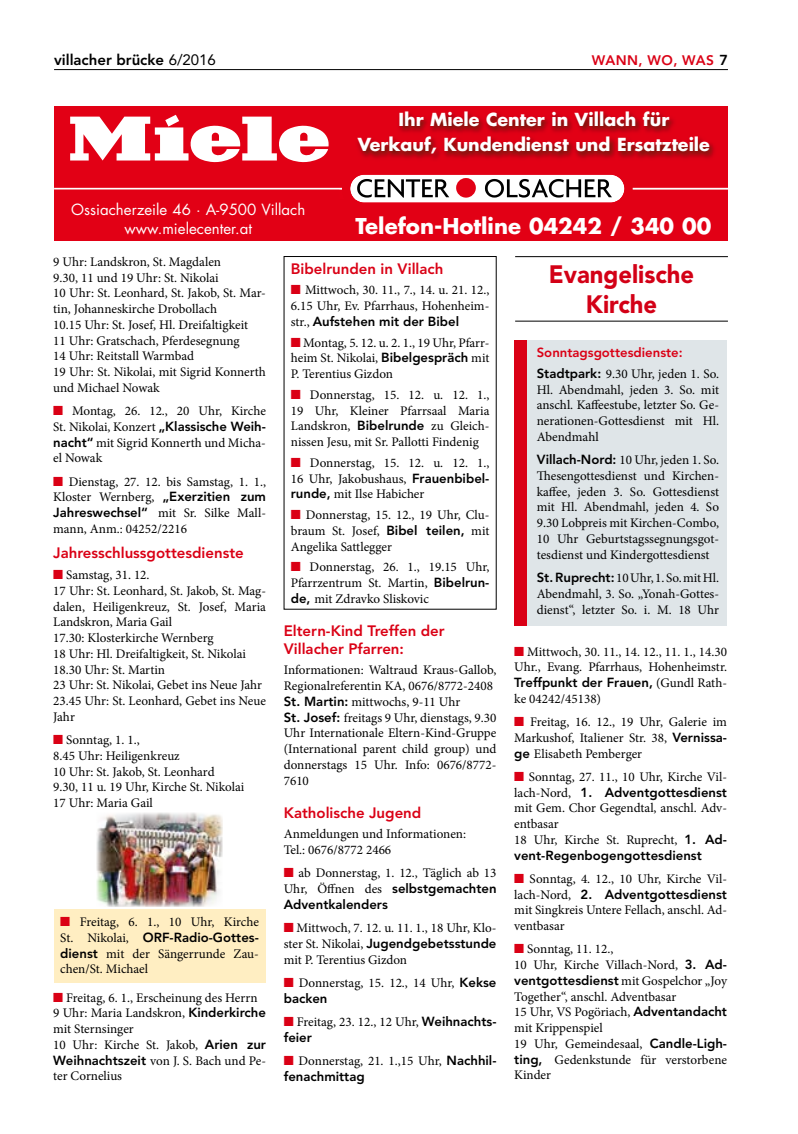
<style>
.page{position:relative;width:798px;height:1134px;background:#fff}
.page>*{position:absolute;margin:0;border:0;box-sizing:border-box;transform-origin:0 0}
.t1{font:900 25px/30px "Avenir";color:#d30016;text-align:center;scale:.95 1}
.t2{font:700 21.25px "Futura Std";color:#fff}
.t3{font:700 17.5px/25px "Futura Std";color:#fff;text-align:center}
.t4{font:800 15px/18px "Avenir";color:#da0015}
.t5{font:15px/18.9px "Futura Std";color:#fff;text-align:center}
.t6{font:800 15px "Avenir";color:#000}
.t7{font:800 13.75px "Avenir";letter-spacing:.03em;color:#da0015}
.t8{font:13.12px/15.8px "Minion Pro";color:#000}
.t9{font:800 13.12px/15.8px "Avenir";color:#000}
.t10{font:800 13.12px "Avenir";color:#da0015}
.s1{font-weight:400}
.s2{font-size:14.38px;color:#000}
.s3{color:#da0015}
.s4{font-family:"Avenir";font-weight:800}
.s5{font-family:"Minion Pro";font-weight:400}
</style>
<div class="page">
<div style="left:54px;top:910px;width:212px;height:73px;background:#ffeec2"></div>
<hr style="left:54px;top:69px;width:673px;height:1px;background:#000">
<div style="left:54px;top:106px;width:673px;height:135px;background:#e20015"></div>
<svg style="left:70px;top:115px;width:258px;height:47px"></svg>
<hr style="left:54px;top:188px;width:673px;height:1px;background:#fff">
<img style="left:357px;top:112px;width:370px;height:78px">
<img style="left:632px;top:188px;width:95px;height:1px">
<svg style="left:339px;top:187px;width:281px;height:16px"></svg>
<img style="left:342px;top:167px;width:290px;height:32px">
<img style="left:357px;top:179px;width:75px;height:19px">
<img style="left:435px;top:179px;width:14px;height:18px">
<img style="left:456px;top:178px;width:19px;height:20px">
<img style="left:484px;top:179px;width:127px;height:19px">
<div style="left:514px;top:340px;width:212px;height:286px;background:#dfe5e8"></div>
<div style="left:514px;top:340px;width:12px;height:286px;background:#da0015"></div>
<hr style="left:515px;top:256px;width:212px;height:1px;background:#000">
<hr style="left:515px;top:321px;width:212px;height:1px;background:#000">
<img style="left:96px;top:812px;width:127px;height:94px">
<p class="t6" style="left:54px;top:50px;width:163px">villacher brücke <span class="s1">6/2016</span></p>
<p class="t7" style="left:591px;top:52px;width:137px">WANN, WO, WAS <span class="s2">7</span></p>
<p class="t5" style="left:71px;top:200px;width:235px">Ossiacherzeile 46 · A-9500 Villach www.mielecenter.at</p>
<h3 class="t3" style="left:357px;top:107px;width:353px">Ihr Miele Center in Villach für<br>Verkauf, Kundendienst und Ersatzteile</h3>
<h2 class="t2" style="left:355px;top:212px;width:357px">Telefon-Hotline 04242 / 340 00</h2>
<p class="t8" style="left:53px;top:254px;width:214px">9 Uhr: Landskron, St. Magdalen<br>9.30, 11 und 19 Uhr: St. Nikolai<br>10 Uhr: St. Leonhard, St. Jakob, St. Mar&shy;tin, Johanneskirche Drobollach<br>10.15 Uhr: St. Josef, Hl. Dreifaltigkeit<br>11 Uhr: Gratschach, Pferdesegnung<br>14 Uhr: Reitstall Warmbad<br>19 Uhr: St. Nikolai, mit Sigrid Konnerth und Michael Nowak</p>
<p class="t8" style="left:53px;top:403px;width:214px;text-align:justify"><span class="s3">■</span> Montag, 26. 12., 20 Uhr, Kirche St. Nikolai, Konzert <span class="s4">„Klassische Weih&shy;nacht“</span> mit Sigrid Konnerth und Micha&shy;el Nowak</p>
<p class="t8" style="left:53px;top:474px;width:214px;text-align:justify"><span class="s3">■</span> Dienstag, 27. 12. bis Samstag, 1. 1., Kloster Wernberg, <span class="s4">„Exerzitien zum Jahreswechsel“</span> mit Sr. Silke Mall&shy;mann, Anm.: 04252/2216</p>
<p class="t4" style="left:53px;top:544px;width:192px">Jahresschlussgottesdienste</p>
<p class="t8" style="left:53px;top:567px;width:214px"><span class="s3">■</span> Samstag, 31. 12.<br>17 Uhr: St. Leonhard, St. Jakob, St. Mag&shy;dalen, Heiligenkreuz, St. Josef, Maria<br>Landskron, Maria Gail<br>17.30: Klosterkirche Wernberg<br>18 Uhr: Hl. Dreifaltigkeit, St. Nikolai<br>18.30 Uhr: St. Martin<br>23 Uhr: St. Nikolai, Gebet ins Neue Jahr<br>23.45 Uhr: St. Leonhard, Gebet ins Neue<br>Jahr</p>
<p class="t8" style="left:53px;top:732px;width:193px"><span class="s3">■</span> Sonntag, 1. 1.,<br>8.45 Uhr: Heiligenkreuz<br>10 Uhr: St. Jakob, St. Leonhard<br>9.30, 11 u. 19 Uhr, Kirche St. Nikolai<br>17 Uhr: Maria Gail</p>
<p class="t8" style="left:60px;top:914px;width:200px"><span class="s3">■</span> Freitag, 6. 1., 10 Uhr, Kirche</p>
<p class="t9" style="left:60px;top:929px;width:200px"><span class="s5">St. Nikolai,</span> ORF-Radio-Gottes-</p>
<p class="t8" style="left:60px;top:946px;width:200px"><span class="s4">dienst</span> mit der Sängerrunde Zau&shy;chen/St. Michael</p>
<p class="t8" style="left:53px;top:990px;width:214px"><span class="s3">■</span> Freitag, 6. 1., Erscheinung des Herrn<br>9 Uhr: Maria Landskron, <span class="s4">Kinderkirche </span>mit Sternsinger<br>10 Uhr: Kirche St. Jakob, <span class="s4">Arien zur<br>Weihnachtszeit</span> von J. S. Bach und Pe&shy;ter Cornelius</p>
<p class="t4" style="left:291px;top:259px;width:154px">Bibelrunden in Villach</p>
<p class="t8" style="left:291px;top:282px;width:200px"><span class="s3">■</span> Mittwoch, 30. 11., 7., 14. u. 21. 12.,<br>6.15 Uhr, Ev. Pfarrhaus, Hohenheim-</p>
<p class="t9" style="left:291px;top:313px;width:170px"><span class="s5">str.,</span> Aufstehen mit der Bibel</p>
<p class="t8" style="left:291px;top:335px;width:200px;text-align:justify"><span class="s3">■</span> Montag, 5. 12. u. 2. 1., 19 Uhr, Pfarr&shy;heim St. Nikolai, <span class="s4">Bibelgespräch</span> mit P. Terentius Gizdon</p>
<p class="t8" style="left:291px;top:387px;width:200px;text-align:justify"><span class="s3">■</span> Donnerstag, 15. 12. u. 12. 1., 19 Uhr, Kleiner Pfarrsaal Maria Landskron, <span class="s4">Bibelrunde</span> zu Gleich&shy;nissen Jesu, mit Sr. Pallotti Findenig</p>
<p class="t8" style="left:291px;top:455px;width:200px;text-align:justify"><span class="s3">■</span> Donnerstag, 15. 12. u. 12. 1., 16 Uhr, Jakobushaus, <span class="s4">Frauenbibel&shy;runde,</span> mit Ilse Habicher</p>
<p class="t8" style="left:291px;top:507px;width:200px;text-align:justify"><span class="s3">■</span> Donnerstag, 15. 12., 19 Uhr, Clu&shy;braum St. Josef, <span class="s4">Bibel teilen,</span> mit Angelika Sattlegger</p>
<p class="t8" style="left:291px;top:559px;width:200px;text-align:justify"><span class="s3">■</span> Donnerstag, 26. 1., 19.15 Uhr, Pfarrzentrum St. Martin, <span class="s4">Bibelrun&shy;de,</span> mit Zdravko Sliskovic</p>
<p class="t4" style="left:283px;top:621px;width:162px">Eltern-Kind Treffen der<br>Villacher Pfarren:</p>
<p class="t8" style="left:283px;top:662px;width:214px">Informationen: Waltraud Kraus-Gallob, Regionalreferentin KA, 0676/8772-2408<br><span class="s4">St. Martin:</span> mittwochs, 9-11 Uhr<br><span class="s4">St. Josef:</span> freitags 9 Uhr, dienstags, 9.30<br>Uhr Internationale Eltern-Kind-Gruppe (International parent child group) und donnerstags 15 Uhr. Info: 0676/8772- 7610</p>
<p class="t4" style="left:283px;top:803px;width:139px">Katholische Jugend</p>
<p class="t8" style="left:283px;top:826px;width:184px">Anmeldungen und Informationen:<br>Tel.: 0676/8772 2466</p>
<p class="t8" style="left:283px;top:865px;width:214px"><span class="s3">■</span> ab Donnerstag, 1. 12., Täglich ab 13</p>
<p class="t9" style="left:283px;top:881px;width:214px"><span class="s5">Uhr, Öffnen des</span> selbstgemachten<br>Adventkalenders</p>
<p class="t8" style="left:283px;top:920px;width:214px"><span class="s3">■</span> Mittwoch, 7. 12. u. 11. 1., 18 Uhr, Klo-</p>
<p class="t9" style="left:283px;top:935px;width:214px"><span class="s5">ster St. Nikolai,</span> Jugendgebetsstunde</p>
<p class="t8" style="left:283px;top:952px;width:125px">mit P. Terentius Gizdon</p>
<p class="t8" style="left:283px;top:975px;width:214px"><span class="s3">■</span> Donnerstag, 15. 12., 14 Uhr, <span class="s4">Kekse</span></p>
<p class="t9" style="left:283px;top:990px;width:45px">backen</p>
<p class="t8" style="left:283px;top:1014px;width:214px"><span class="s3">■</span> Freitag, 23. 12., 12 Uhr, <span class="s4">Weihnachts-</span></p>
<p class="t9" style="left:283px;top:1029px;width:30px">feier</p>
<p class="t8" style="left:283px;top:1053px;width:214px"><span class="s3">■</span> Donnerstag, 21. 1.,15 Uhr, <span class="s4">Nachhil-</span></p>
<p class="t9" style="left:283px;top:1068px;width:82px">fenachmittag</p>
<h1 class="t1" style="left:548px;top:259px;width:154px">Evangelische<br>Kirche</h1>
<p class="t10" style="left:536px;top:345px;width:147px">Sonntagsgottesdienste:</p>
<p class="t8" style="left:536px;top:366px;width:184px;text-align:justify"><span class="s4">Stadtpark:</span> 9.30 Uhr, jeden 1. So.<br>Hl. Abendmahl, jeden 3. So. mit anschl. Kaffeestube, letzter So. Ge&shy;nerationen-Gottesdienst mit Hl.<br>Abendmahl</p>
<p class="t8" style="left:536px;top:452px;width:184px;text-align:justify"><span class="s4">Villach-Nord:</span> 10 Uhr, jeden 1. So.<br>Thesengottesdienst und Kirchen&shy;kaffee, jeden 3. So. Gottesdienst mit Hl. Abendmahl, jeden 4. So 9.30 Lobpreis mit Kirchen-Combo, 10 Uhr Geburtstagssegnungsgot&shy;tesdienst und Kindergottesdienst</p>
<p class="t8" style="left:536px;top:570px;width:184px;line-height:16.1px;text-align:justify"><span class="s4">St. Ruprecht:</span> 10 Uhr, 1. So. mit Hl.<br>Abendmahl, 3. So. „Yonah-Gottes&shy;dienst“, letzter So. i. M. 18 Uhr</p>
<p class="t8" style="left:514px;top:644px;width:214px"><span class="s3">■</span> Mittwoch, 30. 11., 14. 12., 11. 1., 14.30<br>Uhr., Evang. Pfarrhaus, Hohenheimstr.</p>
<p class="t9" style="left:514px;top:675px;width:214px">Treffpunkt der Frauen, <span class="s5">(Gundl Rath-</span></p>
<p class="t8" style="left:514px;top:691px;width:88px">ke 04242/45138)</p>
<p class="t8" style="left:514px;top:714px;width:214px;text-align:justify"><span class="s3">■</span> Freitag, 16. 12., 19 Uhr, Galerie im Markushof, Italiener Str. 38, <span class="s4">Vernissa&shy;ge</span> Elisabeth Pemberger</p>
<p class="t8" style="left:514px;top:769px;width:214px"><span class="s3">■</span> Sonntag, 27. 11., 10 Uhr, Kirche Vil-</p>
<p class="t9" style="left:514px;top:784px;width:214px"><span class="s5">lach-Nord,</span> 1. Adventgottesdienst</p>
<p class="t8" style="left:514px;top:800px;width:214px">mit Gem. Chor Gegendtal, anschl. Adv&shy;entbasar<br>18 Uhr, Kirche St. Ruprecht, <span class="s4">1. Ad-</span></p>
<p class="t9" style="left:514px;top:847px;width:189px">vent-Regenbogengottesdienst</p>
<p class="t8" style="left:514px;top:871px;width:214px"><span class="s3">■</span> Sonntag, 4. 12., 10 Uhr, Kirche Vil-</p>
<p class="t9" style="left:514px;top:886px;width:214px"><span class="s5">lach-Nord,</span> 2. Adventgottesdienst</p>
<p class="t8" style="left:514px;top:902px;width:214px">mit Singkreis Untere Fellach, anschl. Ad&shy;ventbasar</p>
<p class="t8" style="left:514px;top:941px;width:214px"><span class="s3">■</span> Sonntag, 11. 12.,<br>10 Uhr, Kirche Villach-Nord, <span class="s4">3. Ad&shy;ventgottesdienst</span> mit Gospelchor „Joy<br>Together“, anschl. Adventbasar<br>15 Uhr, VS Pogöriach, <span class="s4">Adventandacht </span>mit Krippenspiel<br>19 Uhr, Gemeindesaal, <span class="s4">Candle-Ligh&shy;ting,</span> Gedenkstunde für verstorbene<br>Kinder</p>
</div>
